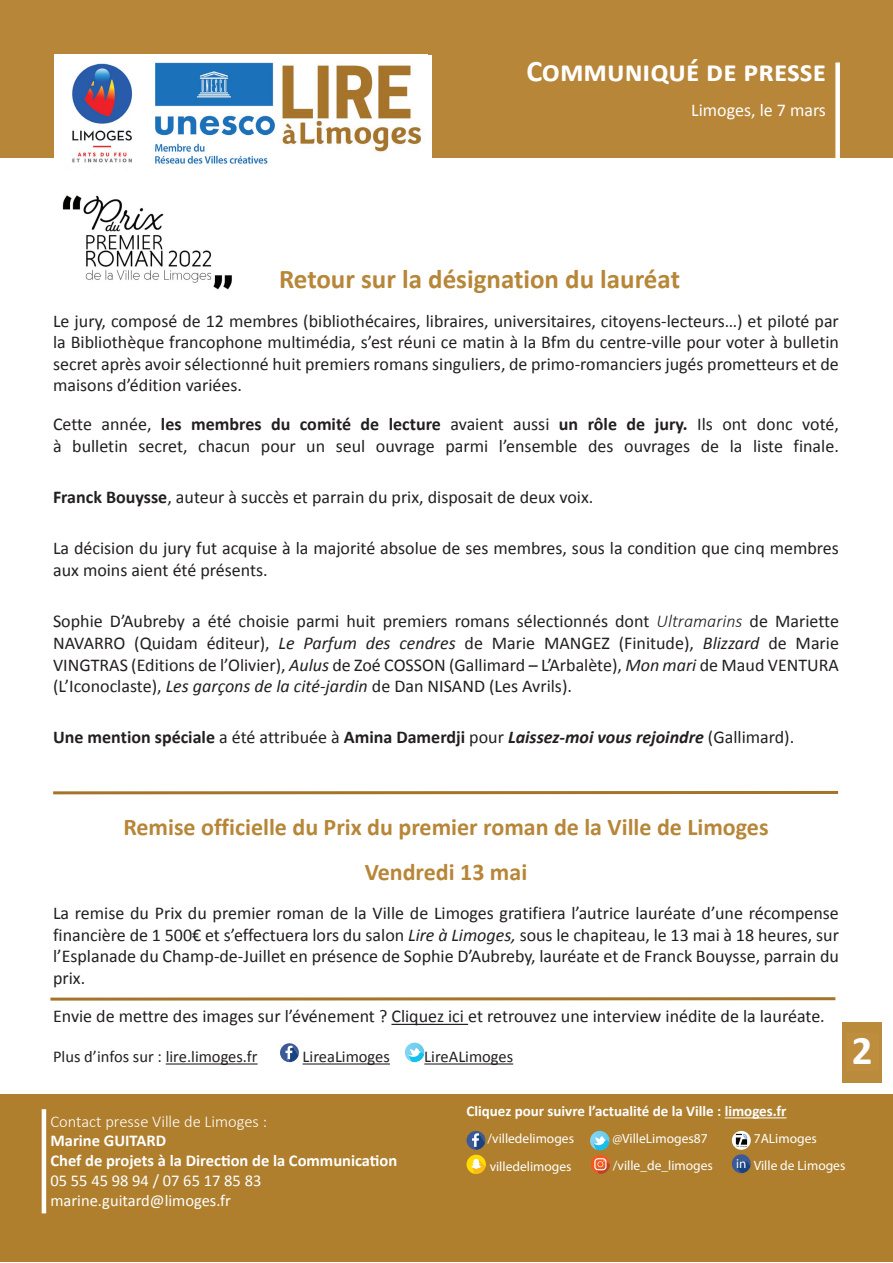
<style>
.page{position:relative;width:893px;height:1263px;background:#fff}
.page>*{position:absolute;margin:0;border:0;box-sizing:border-box;transform-origin:0 0}
.t1{font:700 40.8px "Calibri";color:#fff}
.t2{font:700 30px "Calibri";color:#fff}
.t3{font:700 27px "Calibri";color:#b78638}
.t4{font:700 24px/45.8px "Calibri";color:#b78638;text-align:center}
.t5{font:18px/21.6px "Calibri";color:#231f20;text-align:justify}
.t6{font:700 18px "Calibri";color:#231f20}
.t7{font:18px "Calibri";color:#fff}
.t8{font:700 16.5px/19.8px "Calibri";color:#fff}
.t9{font:16.5px "Calibri";color:#231f20}
.t10{font:16.5px/19.8px "Calibri";color:#fff}
.t11{font:300 16.5px "Calibri";color:#fff}
.t12{font:700 15px "Calibri";color:#fff}
.t13{font:13.5px/27.2px "Myriad Pro";color:#fff}
.t14{font:13.2px "Myriad Pro";color:#fff}
.s1{font-weight:700}
.s2{font-weight:300;font-style:italic}
.s3{font-style:italic}
.s4{font-weight:400}
</style>
<div class="page">
<hr style="left:391px;top:1024px;width:77px;height:1px;background:#231f20">
<hr style="left:166px;top:1063px;width:92px;height:1px;background:#231f20">
<hr style="left:303px;top:1063px;width:87px;height:1px;background:#231f20">
<hr style="left:424px;top:1063px;width:89px;height:1px;background:#231f20">
<svg style="left:280px;top:1043px;width:19px;height:19px"></svg>
<svg style="left:405px;top:1043px;width:19px;height:19px"></svg>
<div style="left:0;top:1094px;width:893px;height:168px;background:#af7f2e"></div>
<hr style="left:42px;top:1109px;width:4px;height:104px;background:#fff">
<div style="left:0;top:1px;width:893px;height:157px;background:#b78638"></div>
<div style="left:835px;top:63px;width:5px;height:103px;background:#fff"></div>
<div style="left:278px;top:55px;width:154px;height:122px;background:#fff"></div>
<img style="left:54px;top:55px;width:224px;height:109px">
<hr style="left:725px;top:1117px;width:62px;height:1px;background:#fff">
<svg style="left:466px;top:1131px;width:20px;height:43px"></svg>
<svg style="left:590px;top:1131px;width:20px;height:43px"></svg>
<svg style="left:732px;top:1131px;width:19px;height:19px"></svg>
<img style="left:735px;top:1133px;width:13px;height:14px">
<svg style="left:732px;top:1154px;width:19px;height:19px"></svg>
<div style="left:842px;top:1022px;width:40px;height:60px;background:#ba8b3b"></div>
<div style="left:846px;top:1033px;width:33px;height:38px;background:#be8e3e"></div>
<img style="left:281px;top:65px;width:143px;height:87px">
<hr style="left:53px;top:791px;width:785px;height:3px;background:#a4742a">
<hr style="left:50px;top:997px;width:785px;height:3px;background:#a4742a">
<img style="left:62px;top:195px;width:170px;height:95px">
<h2 class="t2" style="left:526px;top:50px;width:301px">Communiqué de presse</h2>
<p class="t7" style="left:691px;top:97px;width:136px">Limoges, le 7 mars</p>
<h3 class="t3" style="left:279px;top:260px;width:402px">Retour sur la désignation du lauréat</h3>
<p class="t5" style="left:53px;top:309px;width:787px">Le jury, composé de 12 membres (bibliothécaires, libraires, universitaires, citoyens-lecteurs…) et piloté par la Bibliothèque francophone multimédia, s’est réuni ce matin à la Bfm du centre-ville pour voter à bulletin secret après avoir sélectionné huit premiers romans singuliers, de primo-romanciers jugés prometteurs et de maisons d’édition variées.</p>
<p class="t5" style="left:53px;top:413px;width:787px">Cette année, <span class="s1">les membres du comité de lecture</span> avaient aussi <span class="s1">un rôle de jury.</span> Ils ont donc voté, à bulletin secret, chacun pour un seul ouvrage parmi l’ensemble des ouvrages de la liste finale.</p>
<p class="t5" style="left:53px;top:486px;width:542px"><span class="s1">Franck Bouysse</span>, auteur à succès et parrain du prix, disposait de deux voix.</p>
<p class="t5" style="left:53px;top:537px;width:787px">La décision du jury fut acquise à la majorité absolue de ses membres, sous la condition que cinq membres aux moins aient été présents.</p>
<p class="t5" style="left:53px;top:610px;width:787px">Sophie D’Aubreby a été choisie parmi huit premiers romans sélectionnés dont <span class="s2">Ultramarins</span> de Mariette NAVARRO (Quidam éditeur), <span class="s3">Le Parfum des cendres</span> de Marie MANGEZ (Finitude), <span class="s3">Blizzard</span> de Marie VINGTRAS (Editions de l’Olivier), <span class="s3">Aulus</span> de Zoé COSSON (Gallimard – L’Arbalète), <span class="s3">Mon mari</span> de Maud VENTURA (L’Iconoclaste), <span class="s3">Les garçons de la cité-jardin</span> de Dan NISAND (Les Avrils).</p>
<p class="t6" style="left:53px;top:724px;width:743px">Une mention spéciale <span class="s4">a été attribuée à</span> Amina Damerdji <span class="s4">pour</span> <span class="s3">Laissez-moi vous rejoindre</span> <span class="s4">(Gallimard).</span></p>
<h3 class="t4" style="left:123px;top:803px;width:647px">Remise officielle du Prix du premier roman de la Ville de Limoges<br>Vendredi 13 mai</h3>
<p class="t5" style="left:53px;top:902px;width:787px">La remise du Prix du premier roman de la Ville de Limoges gratifiera l’autrice lauréate d’une récompense financière de 1 500€ et s’effectuera lors du salon <span class="s3">Lire à Limoges,</span> sous le chapiteau, le 13 mai à 18 heures, sur l’Esplanade du Champ-de-Juillet en présence de Sophie D’Aubreby, lauréate et de Franck Bouysse, parrain du prix.</p>
<p class="t5" style="left:53px;top:1005px;width:773px">Envie de mettre des images sur l’événement ? Cliquez ici et retrouvez une interview inédite de la lauréate.</p>
<p class="t9" style="left:53px;top:1045px;width:206px">Plus d’infos sur : lire.limoges.fr</p>
<p class="t9" style="left:303px;top:1045px;width:89px">LireaLimoges</p>
<p class="t9" style="left:424px;top:1045px;width:90px">LireALimoges</p>
<h1 class="t1" style="left:852px;top:1021px;width:22px">2</h1>
<p class="t11" style="left:50px;top:1111px;width:218px">Contact presse Ville de Limoges :</p>
<p class="t8" style="left:50px;top:1130px;width:348px">Marine GUITARD<br>Chef de projets à la Direction de la Communication</p>
<p class="t10" style="left:50px;top:1170px;width:212px">05 55 45 98 94 / 07 65 17 85 83 marine.guitard@limoges.fr</p>
<p class="t12" style="left:466px;top:1100px;width:322px">Cliquez pour suivre l’actualité de la Ville : limoges.fr</p>
<p class="t13" style="left:612px;top:1125px;width:102px">@VilleLimoges87 /ville_de_limoges</p>
<p class="t13" style="left:488px;top:1124px;width:88px;line-height:27.6px">/villedelimoges villedelimoges</p>
<p class="t13" style="left:754px;top:1125px;width:65px">7ALimoges</p>
<p class="t14" style="left:736px;top:1155px;width:12px">in</p>
<p class="t13" style="left:754px;top:1152px;width:93px">Ville de Limoges</p>
</div>
